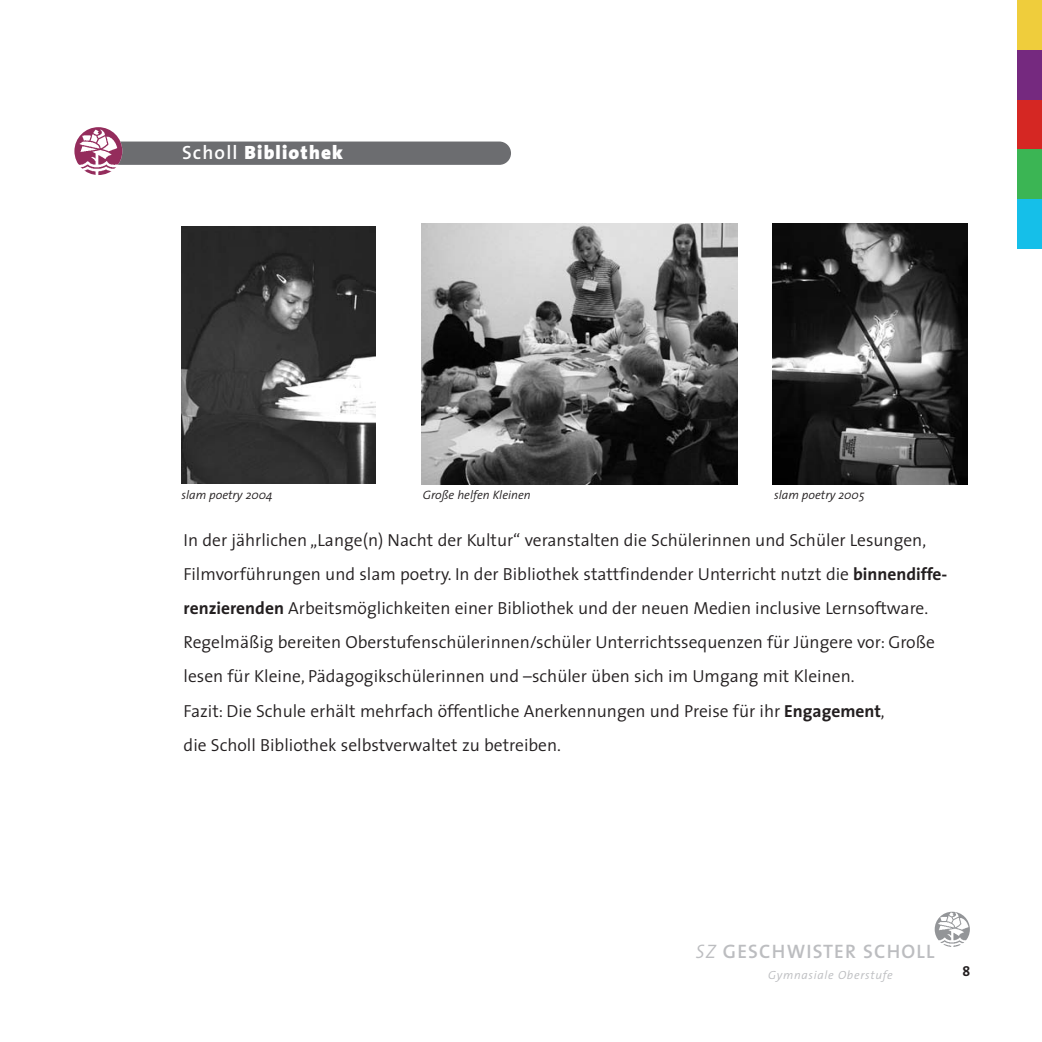
<style>
.page{position:relative;width:1042px;height:1042px;background:#fff}
.page>*{position:absolute;margin:0;border:0;box-sizing:border-box;transform-origin:0 0}
.t1{font:600 19.6px "The Sans";letter-spacing:.06em;color:#bcbdc0}
.t2{font:900 19.25px "The Sans";letter-spacing:.06em;color:#fff}
.t3{font:300 17.5px/34.1px "The Sans";color:#231f20}
.t4{font:700 14px "The Sans";color:#231f20}
.t5{font:italic 300 12.25px "The Sans";color:#231f20}
.t6{font:italic 300 11.9px "The Sans";letter-spacing:.06em;color:#bcbdc0}
.s1{font-weight:600}
.s2{font-weight:700}
.s3{font-weight:300;font-style:italic}
</style>
<div class="page">
<img style="left:934px;top:912px;width:36px;height:35px;border-radius:18px">
<div style="left:84px;top:142px;width:427px;height:23px;background:#6c6d70;border-radius:12px"></div>
<img style="left:74px;top:127px;width:48px;height:48px;border-radius:24px">
<img style="left:181px;top:227px;width:195px;height:257px">
<img style="left:773px;top:224px;width:194px;height:261px">
<img style="left:422px;top:224px;width:315px;height:260px">
<div style="left:1017px;top:0;width:25px;height:50px;background:#efcd3c"></div>
<div style="left:1017px;top:50px;width:25px;height:50px;background:#75297f"></div>
<div style="left:1017px;top:100px;width:25px;height:49px;background:#d52723"></div>
<div style="left:1017px;top:149px;width:25px;height:50px;background:#3bb554"></div>
<div style="left:1017px;top:199px;width:25px;height:50px;background:#15bfe9"></div>
<p class="t2" style="left:182px;top:144px;width:163px"><span class="s1">Scholl</span> Bibliothek</p>
<p class="t5" style="left:181px;top:490px;width:93px">slam poetry 2004</p>
<p class="t5" style="left:423px;top:490px;width:110px">Große helfen Kleinen</p>
<p class="t5" style="left:774px;top:490px;width:92px">slam poetry 2005</p>
<p class="t3" style="left:184px;top:525px;width:765px">In der jährlichen „Lange(n) Nacht der Kultur“ veranstalten die Schülerinnen und Schüler Lesungen, Filmvorführungen und slam poetry. In der Bibliothek stattfindender Unterricht nutzt die <span class="s2">binnendiffe&shy;renzierenden</span> Arbeitsmöglichkeiten einer Bibliothek und der neuen Medien inclusive Lernsoftware.<br>Regelmäßig bereiten Oberstufenschülerinnen/schüler Unterrichtssequenzen für Jüngere vor: Große lesen für Kleine, Pädagogikschülerinnen und –schüler üben sich im Umgang mit Kleinen.<br>Fazit: Die Schule erhält mehrfach öffentliche Anerkennungen und Preise für ihr <span class="s2">Engagement</span>,<br>die Scholl Bibliothek selbstverwaltet zu betreiben.</p>
<p class="t1" style="left:696px;top:943px;width:240px"><span class="s3">SZ</span> GESCHWISTER SCHOLL</p>
<p class="t6" style="left:768px;top:970px;width:126px">Gymnasiale Oberstufe</p>
<p class="t4" style="left:962px;top:966px;width:9px">8</p>
</div>
